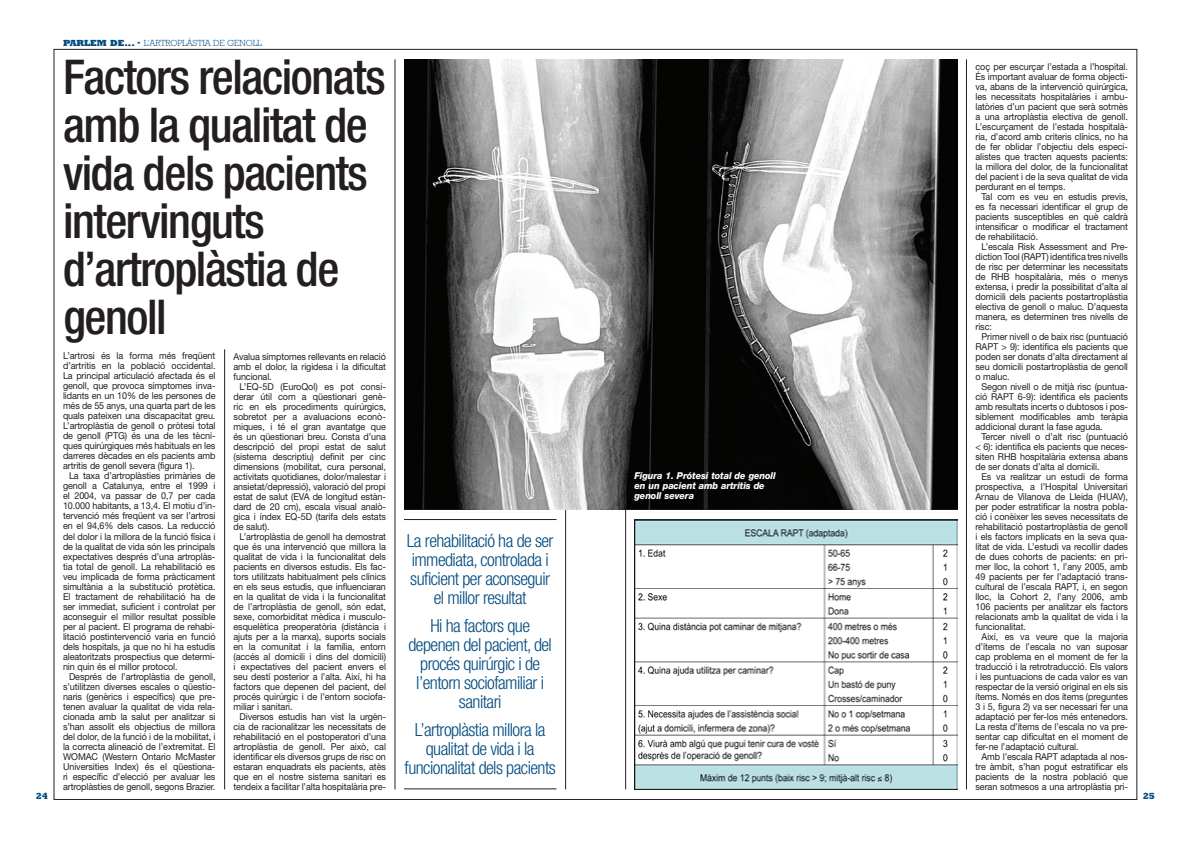
<style>
.page{position:relative;width:1191px;height:842px;background:#fff}
.page>*{position:absolute;margin:0;border:0;box-sizing:border-box;transform-origin:0 0}
.t1{font:500 condensed 48px/48px "Helvetica Neue";letter-spacing:-.03em;color:#231f20}
.t2{font:300 condensed 18px/19px "Helvetica Neue";letter-spacing:-.03em;color:#014b80;text-align:center}
.t3{font:9.5px/10px "Helvetica Neue";letter-spacing:-.01em;color:#231f20;text-align:justify;scale:.95 1}
.t4{font:italic 800 9.5px/10px "Helvetica Neue";letter-spacing:-.01em;color:#fff;scale:.95 1}
.t5{font:300 9px "Rockwell";letter-spacing:-.01em;color:#014b80}
.t6{font:800 9px "Rockwell";color:#014b80}
.s1{font-weight:800}
</style>
<div class="page">
<hr style="left:224px;top:349px;width:1px;height:440px;background:#231f20">
<hr style="left:395px;top:59px;width:1px;height:730px;background:#231f20">
<hr style="left:565px;top:59px;width:1px;height:730px;background:#231f20">
<hr style="left:625px;top:59px;width:1px;height:730px;background:#231f20">
<hr style="left:966px;top:59px;width:1px;height:730px;background:#231f20">
<img style="left:404px;top:59px;width:553px;height:450px">
<img style="left:634px;top:519px;width:323px;height:270px">
<hr style="left:404px;top:519px;width:152px;height:1px;background:#231f20">
<hr style="left:404px;top:789px;width:152px;height:1px;background:#231f20">
<p class="t5" style="left:63px;top:38px;width:196px"><span class="s1">PARLEM DE... ·</span> L’ARTROPLÀSTIA DE GENOLL</p>
<h1 class="t1" style="left:63px;top:52px;width:324px">Factors relacionats amb la qualitat de vida dels pacients intervinguts d’artroplàstia de genoll</h1>
<p class="t3" style="left:975px;top:61px;width:162px">coç per escurçar l’estada a l’hospital.<br>És important avaluar de forma objecti&shy;va, abans de la intervenció quirúrgica, les necessitats hospitalàries i ambu&shy;latòries d’un pacient que serà sotmès a una artroplàstia electiva de genoll.<br>L’escurçament de l’estada hospitalà&shy;ria, d’acord amb criteris clínics, no ha de fer oblidar l’objectiu dels especi&shy;alistes que tracten aquests pacients: la millora del dolor, de la funcionalitat del pacient i de la seva qualitat de vida perdurant en el temps.</p>
<p class="t3" style="left:975px;top:191px;width:162px;text-indent:6px">Tal com es veu en estudis previs, es fa necessari identificar el grup de pacients susceptibles en què caldrà intensificar o modificar el tractament de rehabilitació.</p>
<p class="t3" style="left:975px;top:241px;width:162px;text-indent:6px">L’escala Risk Assessment and Pre&shy;diction Tool (RAPT) identifica tres nivells de risc per determinar les necessitats de RHB hospitalària, més o menys extensa, i predir la possibilitat d’alta al domicili dels pacients postartroplàstia electiva de genoll o maluc. D’aquesta manera, es determinen tres nivells de risc:</p>
<p class="t3" style="left:975px;top:331px;width:162px;text-indent:6px">Primer nivell o de baix risc (puntuació RAPT &gt; 9): identifica els pacients que poden ser donats d’alta directament al seu domicili postartroplàstia de genoll o maluc.</p>
<p class="t3" style="left:975px;top:381px;width:162px;text-indent:6px">Segon nivell o de mitjà risc (puntua&shy;ció RAPT 6-9): identifica els pacients amb resultats incerts o dubtosos i pos&shy;siblement modificables amb teràpia addicional durant la fase aguda.</p>
<p class="t3" style="left:975px;top:431px;width:162px;text-indent:6px">Tercer nivell o d’alt risc (puntuació &lt; 6): identifica els pacients que neces&shy;siten RHB hospitalària extensa abans de ser donats d’alta al domicili.</p>
<p class="t3" style="left:975px;top:471px;width:162px;text-indent:6px">Es va realitzar un estudi de forma prospectiva, a l’Hospital Universitari Arnau de Vilanova de Lleida (HUAV), per poder estratificar la nostra pobla&shy;ció i conèixer les seves necessitats de rehabilitació postartroplàstia de genoll i els factors implicats en la seva qua&shy;litat de vida. L’estudi va recollir dades de dues cohorts de pacients: en pri&shy;mer lloc, la cohort 1, l’any 2005, amb 49 pacients per fer l’adaptació trans&shy;cultural de l’escala RAPT, i, en segon lloc, la Cohort 2, l’any 2006, amb 106 pacients per analitzar els factors relacionats amb la qualitat de vida i la funcionalitat.</p>
<p class="t3" style="left:975px;top:631px;width:162px;text-indent:6px">Així, es va veure que la majoria d’ítems de l’escala no van suposar cap problema en el moment de fer la traducció i la retrotraducció. Els valors i les puntuacions de cada valor es van respectar de la versió original en els sis ítems. Només en dos ítems (preguntes 3 i 5, figura 2) va ser necessari fer una adaptació per fer-los més entenedors.<br>La resta d’ítems de l’escala no va pre&shy;sentar cap dificultat en el moment de fer-ne l’adaptació cultural.</p>
<p class="t3" style="left:975px;top:751px;width:162px;text-indent:6px">Amb l’escala RAPT adaptada al nos&shy;tre àmbit, s’han pogut estratificar els pacients de la nostra població que seran sotmesos a una artroplàstia pri-</p>
<p class="t3" style="left:63px;top:351px;width:162px">L’artrosi és la forma més freqüent d’artritis en la població occidental.<br>La principal articulació afectada és el genoll, que provoca símptomes inva&shy;lidants en un 10% de les persones de més de 55 anys, una quarta part de les quals pateixen una discapacitat greu.<br>L’artroplàstia de genoll o pròtesi total de genoll (PTG) és una de les tècni&shy;ques quirúrgiques més habituals en les darreres dècades en els pacients amb artritis de genoll severa (figura 1).</p>
<p class="t3" style="left:63px;top:471px;width:162px;text-indent:6px">La taxa d’artroplàsties primàries de genoll a Catalunya, entre el 1999 i el 2004, va passar de 0,7 per cada 10.000 habitants, a 13,4. El motiu d’in&shy;tervenció més freqüent va ser l’artrosi en el 94,6% dels casos. La reducció del dolor i la millora de la funció física i de la qualitat de vida són les principals expectatives després d’una artroplàs&shy;tia total de genoll. La rehabilitació es veu implicada de forma pràcticament simultània a la substitució protètica.<br>El tractament de rehabilitació ha de ser immediat, suficient i controlat per aconseguir el millor resultat possible per al pacient. El programa de rehabi&shy;litació postintervenció varia en funció dels hospitals, ja que no hi ha estudis aleatoritzats prospectius que determi&shy;nin quin és el millor protocol.</p>
<p class="t3" style="left:63px;top:671px;width:162px;text-indent:6px">Després de l’artroplàstia de genoll, s’utilitzen diverses escales o qüestio&shy;naris (genèrics i específics) que pre&shy;tenen avaluar la qualitat de vida rela&shy;cionada amb la salut per analitzar si s’han assolit els objectius de millora del dolor, de la funció i de la mobilitat, i la correcta alineació de l’extremitat. El WOMAC (Western Ontario McMaster Universities Index) és el qüestiona&shy;ri específic d’elecció per avaluar les artroplàsties de genoll, segons Brazier.</p>
<p class="t3" style="left:233px;top:351px;width:162px">Avalua símptomes rellevants en relació amb el dolor, la rigidesa i la dificultat funcional.</p>
<p class="t3" style="left:233px;top:381px;width:162px;text-indent:6px">L’EQ-5D (EuroQol) es pot consi&shy;derar útil com a qüestionari genè&shy;ric en els procediments quirúrgics, sobretot per a avaluacions econò&shy;miques, i té el gran avantatge que és un qüestionari breu. Consta d’una descripció del propi estat de salut (sistema descriptiu) definit per cinc dimensions (mobilitat, cura personal, activitats quotidianes, dolor/malestar i ansietat/depressió), valoració del propi estat de salut (EVA de longitud estàn&shy;dard de 20 cm), escala visual analò&shy;gica i índex EQ-5D (tarifa dels estats de salut).</p>
<p class="t3" style="left:233px;top:531px;width:162px;text-indent:6px">L’artroplàstia de genoll ha demostrat que és una intervenció que millora la qualitat de vida i la funcionalitat dels pacients en diversos estudis. Els fac&shy;tors utilitzats habitualment pels clínics en els seus estudis, que influenciaran en la qualitat de vida i la funcionalitat de l’artroplàstia de genoll, són edat, sexe, comorbiditat mèdica i musculo&shy;esquelètica preoperatòria (distància i ajuts per a la marxa), suports socials en la comunitat i la família, entorn (accés al domicili i dins del domicili) i expectatives del pacient envers el seu destí posterior a l’alta. Així, hi ha factors que depenen del pacient, del procés quirúrgic i de l’entorn sociofa&shy;miliar i sanitari.</p>
<p class="t3" style="left:233px;top:711px;width:162px;text-indent:6px">Diversos estudis han vist la urgèn&shy;cia de racionalitzar les necessitats de rehabilitació en el postoperatori d’una artroplàstia de genoll. Per això, cal identificar els diversos grups de risc on estaran enquadrats els pacients, atès que en el nostre sistema sanitari es tendeix a facilitar l’alta hospitalària pre-</p>
<p class="t4" style="left:634px;top:471px;width:150px">Figura 1. Prótesi total de genoll en un pacient amb artritis de genoll severa</p>
<h2 class="t2" style="left:407px;top:531px;width:148px">La rehabilitació ha de ser immediata, controlada i suficient per aconseguir el millor resultat</h2>
<h2 class="t2" style="left:408px;top:616px;width:145px">Hi ha factors que depenen del pacient, del procés quirúrgic i de l’entorn sociofamiliar i sanitari</h2>
<h2 class="t2" style="left:404px;top:720px;width:153px">L’artroplàstia millora la qualitat de vida i la funcionalitat dels pacients</h2>
<p class="t6" style="left:36px;top:791px;width:14px">24</p>
<p class="t6" style="left:1143px;top:791px;width:14px">25</p>
</div>
